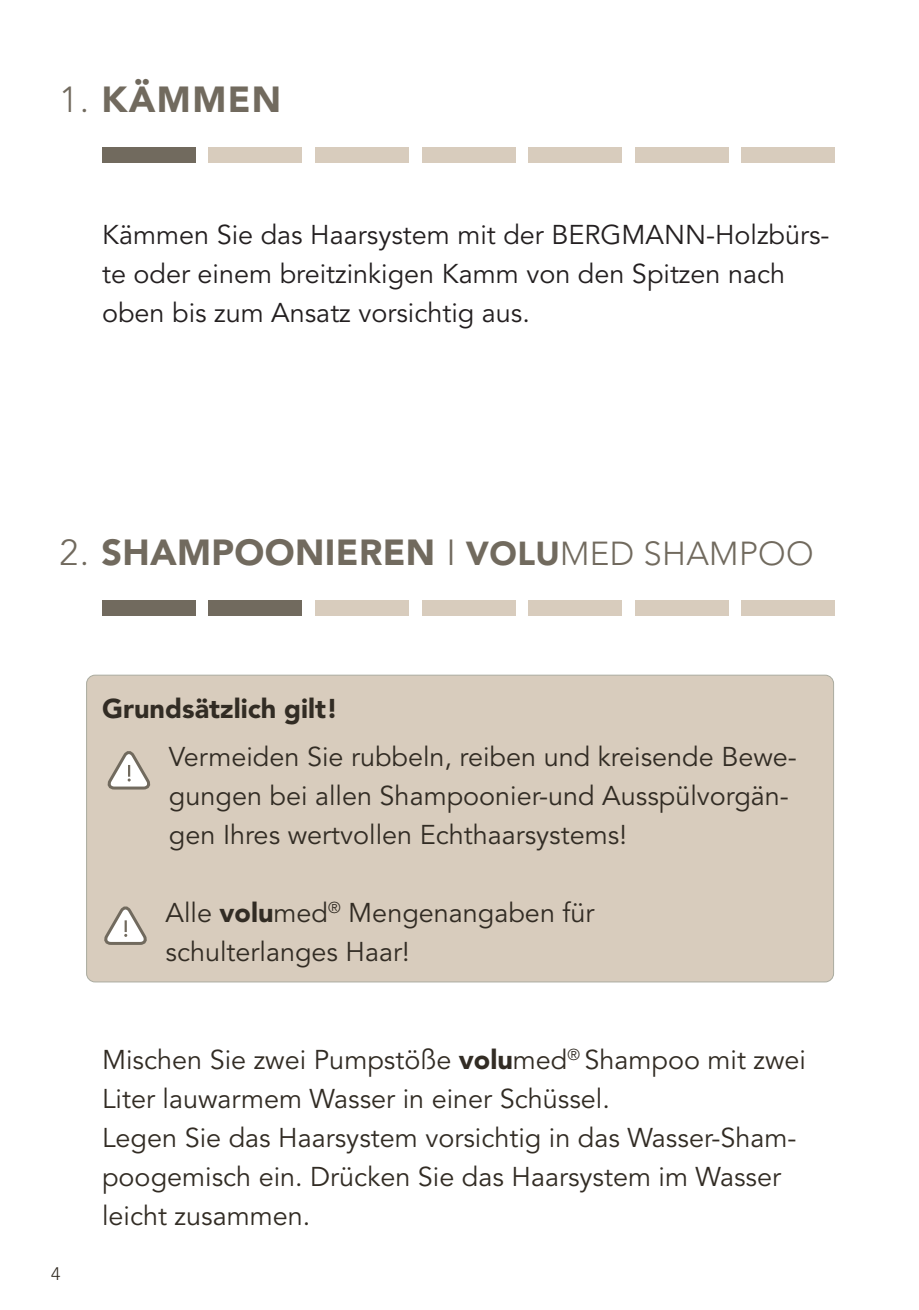
<style>
.page{position:relative;width:919px;height:1310px;background:#fff}
.page>*{position:absolute;margin:0;border:0;box-sizing:border-box;transform-origin:0 0}
.t1{font:900 36px "Avenir LT Std";letter-spacing:.01em;color:#716a5e}
.t2{font:27px/39px "Avenir LT Std";color:#322c24}
.t3{font:27px/39px "Avenir LT Std";color:#231f20}
.t4{font:900 27px "Avenir LT Std";color:#322c24}
.t5{font:300 18px "Avenir LT Std";color:#322c24}
.s1{font-weight:300}
.s2{font-size:33px}
.s3{font-weight:300;font-size:33px}
.s4{font-weight:900}
</style>
<div class="page">
<div style="left:87px;top:675px;width:746px;height:307px;background:#d8ccbd;border-radius:9px"></div>
<svg style="left:107px;top:751px;width:44px;height:39px"></svg>
<svg style="left:104px;top:907px;width:43px;height:38px"></svg>
<div style="left:102px;top:147px;width:93px;height:15px;background:#716a5e"></div>
<div style="left:209px;top:147px;width:93px;height:15px;background:#d8ccbd"></div>
<div style="left:315px;top:147px;width:93px;height:15px;background:#d8ccbd"></div>
<div style="left:422px;top:147px;width:93px;height:15px;background:#d8ccbd"></div>
<div style="left:528px;top:147px;width:94px;height:15px;background:#d8ccbd"></div>
<div style="left:635px;top:147px;width:93px;height:15px;background:#d8ccbd"></div>
<div style="left:741px;top:147px;width:94px;height:15px;background:#d8ccbd"></div>
<div style="left:102px;top:600px;width:93px;height:15px;background:#716a5e"></div>
<div style="left:209px;top:600px;width:93px;height:15px;background:#716a5e"></div>
<div style="left:315px;top:600px;width:93px;height:15px;background:#d8ccbd"></div>
<div style="left:422px;top:600px;width:93px;height:15px;background:#d8ccbd"></div>
<div style="left:528px;top:600px;width:94px;height:15px;background:#d8ccbd"></div>
<div style="left:635px;top:600px;width:93px;height:15px;background:#d8ccbd"></div>
<div style="left:741px;top:600px;width:94px;height:15px;background:#d8ccbd"></div>
<h1 class="t1" style="left:60px;top:78px;width:223px"><span class="s1">1.</span> KÄMMEN</h1>
<p class="t3" style="left:102px;top:216px;width:729px">Kämmen Sie das Haarsystem mit der BERGMANN-Holzbürs&shy;te oder einem breitzinkigen Kamm von den Spitzen nach oben bis zum Ansatz vorsichtig aus.</p>
<h1 class="t1" style="left:60px;top:531px;width:755px"><span class="s1">2.</span> SHAMPOONIEREN <span class="s1">I</span> <span class="s2">VOLU</span><span class="s3">MED SHAMPOO</span></h1>
<p class="t4" style="left:102px;top:693px;width:238px">Grundsätzlich gilt!</p>
<p class="t2" style="left:169px;top:738px;width:629px">Vermeiden Sie rubbeln, reiben und kreisende Bewe&shy;gungen bei allen Shampoonier-und Ausspülvorgän&shy;gen Ihres wertvollen Echthaarsystems!</p>
<p class="t2" style="left:165px;top:894px;width:430px">Alle <span class="s4">volu</span>med<sup>®</sup> Mengenangaben für schulterlanges Haar!</p>
<p class="t5" style="left:51px;top:1263px;width:11px">4</p>
<p class="t2" style="left:102px;top:1041px;width:705px">Mischen Sie zwei Pumpstöße <span class="s4">volu</span>med<sup>®</sup> Shampoo mit zwei Liter lauwarmem Wasser in einer Schüssel.<br>Legen Sie das Haarsystem vorsichtig in das Wasser-Sham&shy;poogemisch ein. Drücken Sie das Haarsystem im Wasser leicht zusammen.</p>
</div>
